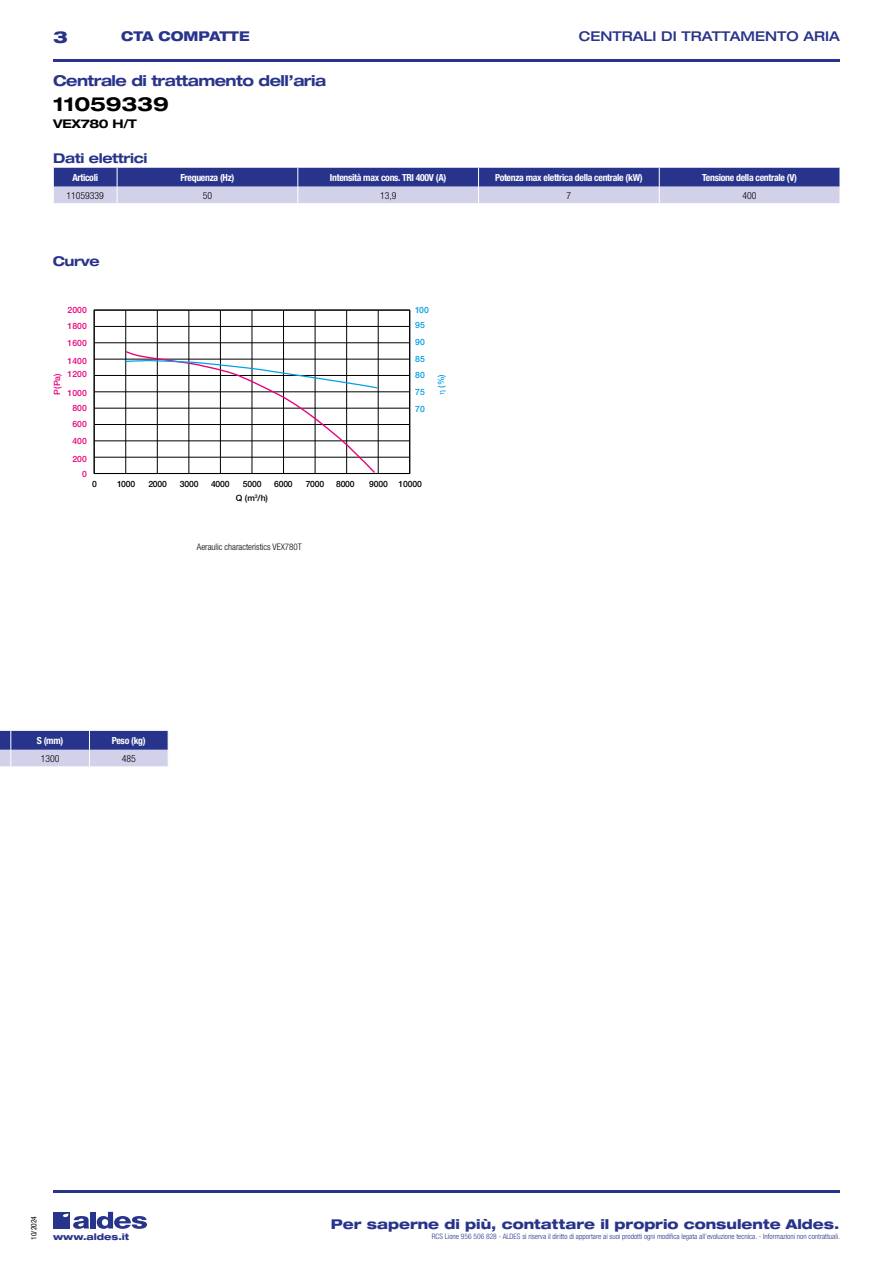
<style>
.page{position:relative;width:893px;height:1263px;background:#fff}
.page>*{position:absolute;margin:0;border:0;box-sizing:border-box;transform-origin:0 0}
.t1{font:700 expanded 19.5px "Helvetica Neue LT Std";letter-spacing:-.01em;color:#000}
.t2{font:800 expanded 16.5px "Helvetica Neue LT Std";color:#28348b}
.t3{font:700 expanded 15px "Helvetica Neue LT Std";letter-spacing:-.035em;color:#28348b}
.t4{font:800 expanded 13.5px "Helvetica Neue LT Std";color:#28348b}
.t5{font:500 expanded 13.5px "Helvetica Neue LT Std";color:#28348b}
.t6{font:700 expanded 13.5px "Helvetica Neue LT Std";letter-spacing:-.025em;color:#28348b}
.t7{font:800 expanded 13.5px "Helvetica Neue LT Std";color:#28348b;scale:.95 1}
.t8{font:700 expanded 12px "Helvetica Neue LT Std";letter-spacing:-.025em;color:#000}
.t9{font:700 condensed 9.75px "Helvetica Neue LT Std";letter-spacing:-.03em;color:#fff}
.t10{font:300 condensed 9.75px "Helvetica Neue";color:#000}
.t11{font:300 condensed 9px "Helvetica Neue LT Std";color:#000}
.t12{font:800 expanded 9px "Helvetica Neue LT Std";color:#28348b}
.t13{font:500 8.7px "Helvetica Neue";letter-spacing:-.02em;color:#000}
.t14{font:500 8.7px/15.8px "Helvetica Neue";color:#e6007d}
.t15{font:500 8.7px "Helvetica Neue";color:#009fe3}
.t16{font:300 condensed 7.5px "Helvetica Neue LT Std";color:#28348b}
.t17{font:condensed 7.5px "Helvetica Neue LT Std";color:#000}
</style>
<div class="page">
<div style="left:53px;top:1212px;width:17px;height:16px;background:#28348b"></div>
<div style="left:90px;top:1212px;width:6px;height:16px;background:#28348b"></div>
<svg style="left:97px;top:1212px;width:50px;height:17px"></svg>
<svg style="left:63px;top:1213px;width:26px;height:16px"></svg>
<hr style="left:53px;top:59px;width:787px;height:2px;background:#28348b">
<hr style="left:53px;top:1190px;width:787px;height:2px;background:#28348b">
<svg style="left:0;top:731px;width:169px;height:36px;background:#7d82ba"></svg>
<svg style="left:53px;top:168px;width:787px;height:35px;background:#797fb8"></svg>
<hr style="left:125px;top:310px;width:1px;height:163px;background:#000">
<hr style="left:157px;top:310px;width:1px;height:163px;background:#000">
<hr style="left:189px;top:310px;width:1px;height:163px;background:#000">
<hr style="left:220px;top:310px;width:1px;height:163px;background:#000">
<hr style="left:252px;top:310px;width:1px;height:163px;background:#000">
<hr style="left:283px;top:310px;width:1px;height:163px;background:#000">
<hr style="left:315px;top:310px;width:1px;height:163px;background:#000">
<hr style="left:346px;top:310px;width:1px;height:163px;background:#000">
<hr style="left:378px;top:310px;width:1px;height:163px;background:#000">
<hr style="left:94px;top:457px;width:316px;height:1px;background:#000">
<hr style="left:94px;top:441px;width:316px;height:1px;background:#000">
<hr style="left:94px;top:424px;width:316px;height:1px;background:#000">
<hr style="left:94px;top:408px;width:316px;height:1px;background:#000">
<hr style="left:94px;top:392px;width:316px;height:1px;background:#000">
<hr style="left:94px;top:375px;width:316px;height:1px;background:#000">
<hr style="left:94px;top:359px;width:316px;height:1px;background:#000">
<hr style="left:94px;top:342px;width:316px;height:1px;background:#000">
<hr style="left:94px;top:326px;width:316px;height:1px;background:#000">
<div style="left:94px;top:310px;width:316px;height:164px;border:1px solid #000"></div>
<svg style="left:123px;top:350px;width:256px;height:124px"></svg>
<h2 class="t2" style="left:53px;top:26px;width:16px">3</h2>
<h3 class="t7" style="left:121px;top:28px;width:137px">CTA COMPATTE</h3>
<h3 class="t5" style="left:579px;top:28px;width:263px">CENTRALI DI TRATTAMENTO ARIA</h3>
<h3 class="t3" style="left:53px;top:71px;width:275px">Centrale di trattamento dell’aria</h3>
<h1 class="t1" style="left:53px;top:92px;width:117px">11059339</h1>
<h3 class="t8" style="left:53px;top:116px;width:85px">VEX780 H/T</h3>
<h3 class="t6" style="left:53px;top:150px;width:96px">Dati elettrici</h3>
<h3 class="t9" style="left:72px;top:171px;width:27px">Articoli</h3>
<h3 class="t9" style="left:180px;top:171px;width:56px">Frequenza (Hz)</h3>
<h3 class="t9" style="left:330px;top:171px;width:118px">Intensità max cons. TRI 400V (A)</h3>
<h3 class="t9" style="left:495px;top:171px;width:149px">Potenza max elettrica della centrale (kW)</h3>
<h3 class="t9" style="left:702px;top:171px;width:96px">Tensione della centrale (V)</h3>
<h3 class="t10" style="left:66px;top:190px;width:39px">11059339</h3>
<h3 class="t10" style="left:203px;top:190px;width:11px">50</h3>
<h3 class="t10" style="left:380px;top:190px;width:18px">13,9</h3>
<h3 class="t10" style="left:567px;top:190px;width:6px">7</h3>
<h3 class="t10" style="left:743px;top:190px;width:16px">400</h3>
<h3 class="t6" style="left:53px;top:253px;width:49px">Curve</h3>
<p class="t14" style="left:68px;top:302px;width:21px">2000<br>1800</p>
<p class="t14" style="left:68px;top:335px;width:21px">1600</p>
<p class="t14" style="left:68px;top:353px;width:21px">1400</p>
<p class="t15" style="left:415px;top:304px;width:15px">100</p>
<p class="t15" style="left:415px;top:336px;width:11px">90</p>
<p class="t15" style="left:415px;top:320px;width:11px">95</p>
<p class="t15" style="left:415px;top:354px;width:11px">85</p>
<p class="t14" style="left:68px;top:366px;width:21px">1200</p>
<p class="t15" style="left:415px;top:370px;width:11px">80</p>
<p class="t14" style="left:49px;top:395px;width:23px;rotate:-90deg">P(Pa)</p>
<p class="t15" style="left:436px;top:388px;width:15px;rotate:-90deg">(%)</p>
<p class="t15" style="left:415px;top:387px;width:11px">75</p>
<p class="t14" style="left:68px;top:385px;width:21px">1000</p>
<p class="t14" style="left:72px;top:400px;width:16px">800</p>
<p class="t14" style="left:72px;top:416px;width:16px">600</p>
<p class="t14" style="left:72px;top:433px;width:16px">400</p>
<p class="t14" style="left:72px;top:451px;width:16px;text-align:right">200<br>0</p>
<p class="t15" style="left:415px;top:403px;width:11px">70</p>
<p class="t13" style="left:92px;top:478px;width:6px">0</p>
<p class="t13" style="left:117px;top:478px;width:19px">1000</p>
<p class="t13" style="left:148px;top:478px;width:20px">2000</p>
<p class="t13" style="left:180px;top:478px;width:20px">3000</p>
<p class="t13" style="left:211px;top:478px;width:20px">4000</p>
<p class="t13" style="left:243px;top:478px;width:20px">5000</p>
<p class="t13" style="left:274px;top:478px;width:20px">6000</p>
<p class="t13" style="left:306px;top:478px;width:20px">7000</p>
<p class="t13" style="left:336px;top:478px;width:20px">8000</p>
<p class="t13" style="left:369px;top:478px;width:54px">9000 10000</p>
<p class="t13" style="left:236px;top:492px;width:34px">Q (m<sup>3</sup>/h)</p>
<p class="t11" style="left:197px;top:541px;width:107px">Aeraulic characteristics VEX780T</p>
<h3 class="t9" style="left:37px;top:734px;width:28px">S (mm)</h3>
<h3 class="t9" style="left:112px;top:734px;width:35px">Peso (kg)</h3>
<h3 class="t10" style="left:41px;top:753px;width:20px">1300</h3>
<h3 class="t10" style="left:122px;top:753px;width:16px">485</h3>
<p class="t17" style="left:29px;top:1240px;width:25px;rotate:-90deg">10/2024</p>
<h3 class="t4" style="left:331px;top:1215px;width:510px">Per saperne di più, contattare il proprio consulente Aldes.</h3>
<p class="t12" style="left:53px;top:1231px;width:78px">www.aldes.it</p>
<p class="t16" style="left:432px;top:1232px;width:410px">RCS Lione 956 506 828 - ALDES si riserva il diritto di apportare ai suoi prodotti ogni modifica legata all’evoluzione tecnica. - Informazioni non contrattuali.</p>
</div>
